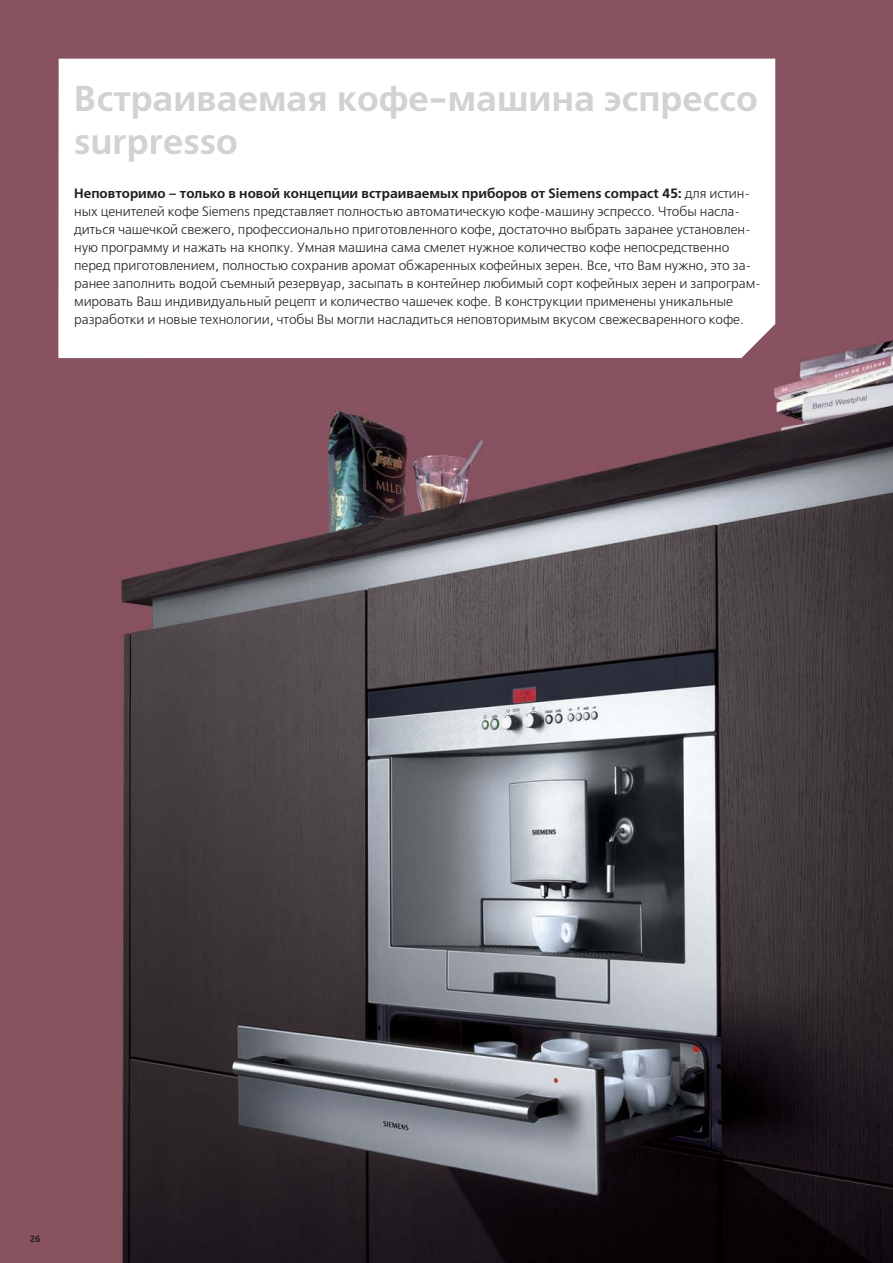
<style>
.page{position:relative;width:893px;height:1263px;background:#fff}
.page>*{position:absolute;margin:0;border:0;box-sizing:border-box;transform-origin:0 0}
.t1{font:700 36px/43.2px "Free Set C";color:#d1d2d4}
.t2{font:13.5px/18px "Free Set C";letter-spacing:-.005em;color:#231f20}
.t3{font:700 9px "Free Set C";color:#231f20}
.s1{font-weight:700}
</style>
<div class="page">
<img style="left:0;top:0;width:892px;height:1263px">
<svg style="left:58px;top:59px;width:717px;height:299px"></svg>
<p class="t1" style="left:74px;top:79px;width:685px">Встраиваемая кофе-машина эспрессо surpresso</p>
<p class="t2" style="left:74px;top:185px;width:688px"><span class="s1">Неповторимо – только в новой концепции встраиваемых приборов от Siemens compact 45:</span> для ис тин - ных це ни те лей ко фе Siemens пред ста в ля ет пол но стью ав то ма ти че скую ко фе-ма шину эс прес со. Что бы на сла - дить ся ча шеч кой све же го, про фес си о наль но при го то в лен но го ко фе, до с та точ но вы брать за ра нее ус та но в лен - ную про грам му и на жать на кноп ку. Ум ная ма ши на са ма сме лет нуж ное ко ли че ст во ко фе не по сред ст вен но<br>пе ред при го то в ле ни ем, пол но стью со хра нив аро мат об жа рен ных ко фей ных зе рен. Все, что Вам нуж но, это за - ра нее за пол нить во дой съем ный ре зер ву ар, за сы пать в кон тей нер лю би мый сорт ко фей ных зе рен и за про грам - ми ро вать Ваш ин ди ви ду аль ный ре цепт и ко ли че ст во ча ше чек ко фе. В кон ст рук ции при ме не ны уни каль ные<br>раз ра бот ки и но вые тех но ло гии, что бы Вы мог ли на сла дить ся не по вто ри мым вку сом све же сва рен но го ко фе.</p>
<p class="t3" style="left:30px;top:1235px;width:12px">26</p>
</div>
